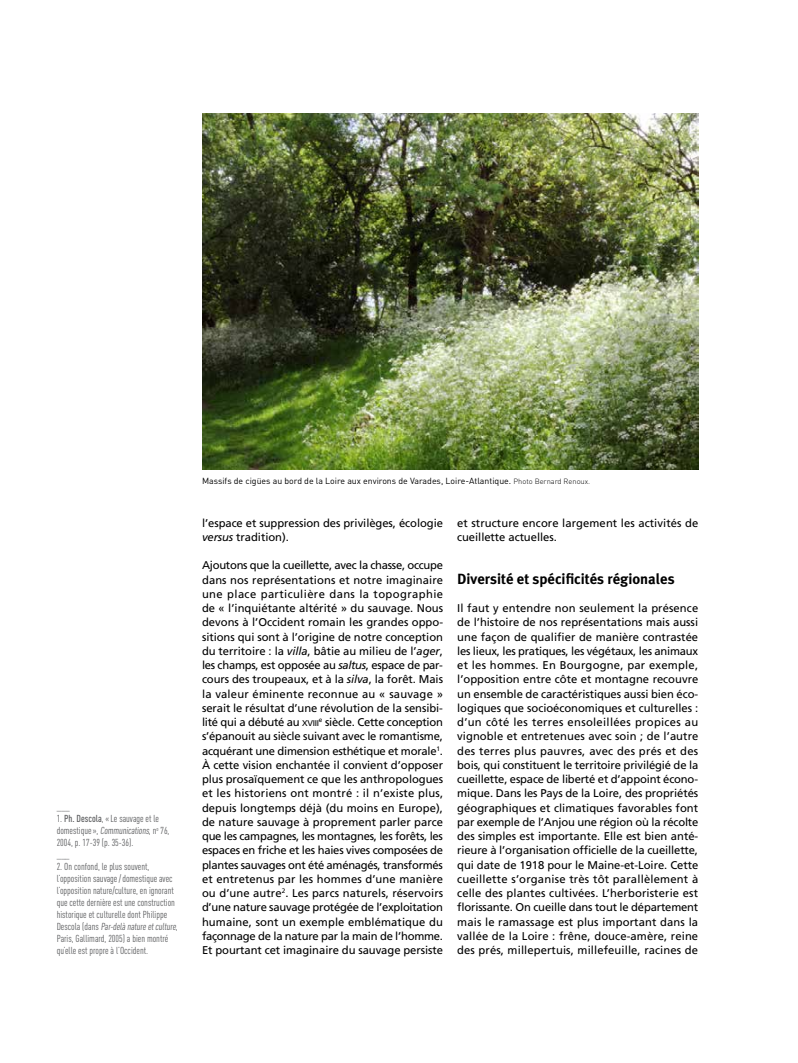
<style>
.page{position:relative;width:798px;height:1063px;background:#fff}
.page>*{position:absolute;margin:0;border:0;box-sizing:border-box;transform-origin:0 0}
.t1{font:700 14.75px "Meta Plus";color:#000}
.t2{font:11.25px/14.2px "Frutiger";letter-spacing:-.005em;color:#000}
.t3{font:10px/12px "DIN Cond";color:#58595b}
.t4{font:8.75px "DIN Regular Alternate";color:#000}
.s1{font-weight:500}
.s2{font-family:"DIN Light Alternate";font-size:7.5px}
.s3{font-style:italic}
.s4{font-size:8.38px}
</style>
<div class="page">
<img style="left:202px;top:113px;width:496px;height:357px">
<p class="t3" style="left:57px;top:800px;width:14px">___</p>
<p class="t3" style="left:57px;top:812px;width:114px">1. <span class="s1">Ph. Descola</span>, «Le sauvage et le domestique», Communications, n<sup>o</sup> 76,<br>2004, p. 17-39 (p. 35-36).<br>___</p>
<p class="t3" style="left:57px;top:860px;width:123px">2. On confond, le plus souvent, l’opposition sauvage/domestique avec l’opposition nature/culture, en ignorant que cette dernière est une construction historique et culturelle dont Philippe<br>D e s c o la ( d a n s Par-delà nature etculture, Paris, Gallimard, 2005) a bien montré qu’elle est propre à l’Occident.</p>
<p class="t4" style="left:202px;top:476px;width:390px">Massifs de cigües au bord de la Loire aux environs de Varades, Loire-Atlantique. <span class="s2">Photo Bernard Renoux.</span></p>
<p class="t2" style="left:202px;top:516px;width:242px">l’espace et suppression des privilèges, écologie <span class="s3">versus</span> tradition).</p>
<p class="t2" style="left:202px;top:558px;width:243px;text-align:justify">Ajoutons que la cueillette, avec la chasse, occupe dans nos représentations et notre imaginaire une place particulière dans la topographie de « l’inquiétante altérité » du sauvage. Nous devons à l’Occident romain les grandes oppo&shy;sitions qui sont à l’origine de notre conception du territoire : la <span class="s3">villa</span>, bâtie au milieu de l’<span class="s3">ager</span>, les champs, est opposée au <span class="s3">saltus</span>, espace de par&shy;cours des troupeaux, et à la <span class="s3">silva</span>, la forêt. Mais la valeur éminente reconnue au « sauvage » serait le résultat d’une révolution de la sensibi&shy;lité qui a débuté au <span class="s4">xviii</span><sup>e</sup> siècle. Cette conception s’épanouit au siècle suivant avec le romantisme, acquérant une dimension esthétique et morale<sup>1</sup>.<br>À cette vision enchantée il convient d’opposer plus prosaïquement ce que les anthropologues et les historiens ont montré : il n’existe plus, depuis longtemps déjà (du moins en Europe), de nature sauvage à proprement parler parce que les campagnes, les montagnes, les forêts, les espaces en friche et les haies vives composées de plantes sauvages ont été aménagés, transformés et entretenus par les hommes d’une manière ou d’une autre<sup>2</sup>. Les parcs naturels, réservoirs d’une nature sauvage protégée de l’exploitation humaine, sont un exemple emblématique du façonnage de la nature par la main de l’homme.<br>Et pourtant cet imaginaire du sauvage persiste</p>
<p class="t2" style="left:457px;top:516px;width:243px">et structure encore largement les activités de cueillette actuelles.</p>
<h1 class="t1" style="left:457px;top:570px;width:219px">Diversité et spécificités régionales</h1>
<p class="t2" style="left:457px;top:601px;width:243px;text-align:justify">Il faut y entendre non seulement la présence de l’histoire de nos représentations mais aussi une façon de qualifier de manière contrastée les lieux, les pratiques, les végétaux, les animaux et les hommes. En Bourgogne, par exemple, l’opposition entre côte et montagne recouvre un ensemble de caractéristiques aussi bien éco&shy;logiques que socioéconomiques et culturelles : d’un côté les terres ensoleillées propices au vignoble et entretenues avec soin ; de l’autre des terres plus pauvres, avec des prés et des bois, qui constituent le territoire privilégié de la cueillette, espace de liberté et d’appoint écono&shy;mique. Dans les Pays de la Loire, des propriétés géographiques et climatiques favorables font par exemple de l’Anjou une région où la récolte des simples est importante. Elle est bien anté&shy;rieure à l’organisation officielle de la cueillette, qui date de 1918 pour le Maine-et-Loire. Cette cueillette s’organise très tôt parallèlement à celle des plantes cultivées. L’herboristerie est florissante. On cueille dans tout le département mais le ramassage est plus important dans la vallée de la Loire : frêne, douce-amère, reine des prés, millepertuis, millefeuille, racines de</p>
</div>
